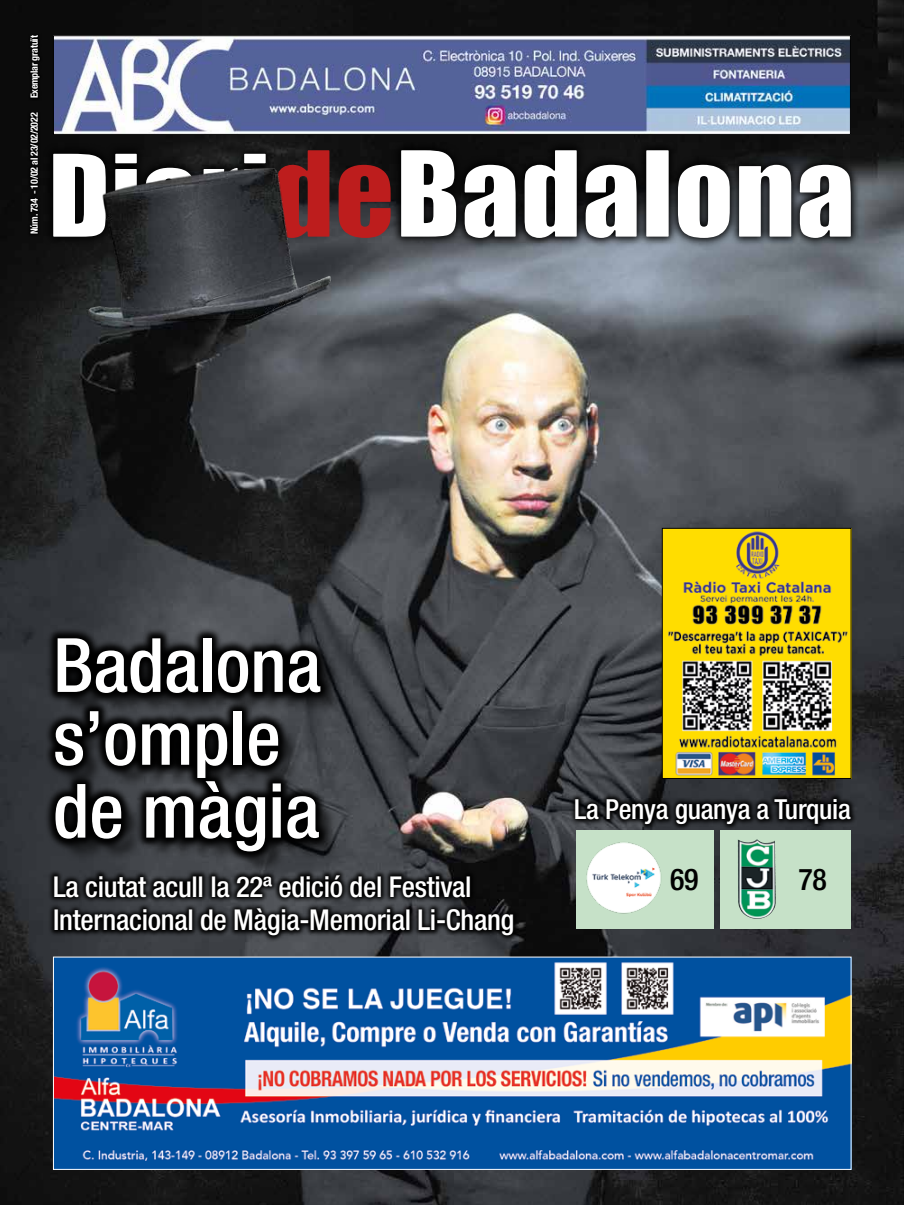
<style>
.page{position:relative;width:904px;height:1205px;background:#fff}
.page>*{position:absolute;margin:0;border:0;box-sizing:border-box;transform-origin:0 0}
.t1{font:500 condensed 75px/72.9px "Helvetica Neue";color:#fff}
.t2{font:500 condensed 30px "Helvetica Neue";color:#000}
.t3{font:500 condensed 28.75px/33.8px "Helvetica Neue";letter-spacing:-.01em;color:#fff}
.t4{font:500 condensed 27.62px "Helvetica Neue";letter-spacing:-.01em;color:#fff}
.t5{font:700 condensed 10px "Helvetica Neue";letter-spacing:-.02em;color:#fff}
</style>
<div class="page">
<img style="left:0;top:0;width:904px;height:1205px">
<img style="left:55px;top:958px;width:794px;height:210px">
<div style="left:53px;top:956px;width:798px;height:214px;border:1px solid #fff"></div>
<img style="left:664px;top:530px;width:185px;height:247px">
<div style="left:662px;top:528px;width:189px;height:251px;border:1px solid #000"></div>
<svg style="left:43px;top:143px;width:233px;height:105px;background:#101010"></svg>
<svg style="left:53px;top:154px;width:53px;height:83px"></svg>
<svg style="left:115px;top:154px;width:22px;height:2px"></svg>
<svg style="left:244px;top:154px;width:22px;height:2px"></svg>
<svg style="left:277px;top:150px;width:52px;height:6px"></svg>
<svg style="left:338px;top:165px;width:52px;height:73px;background:#992021"></svg>
<svg style="left:391px;top:140px;width:470px;height:108px;background:#282a2d"></svg>
<svg style="left:401px;top:150px;width:55px;height:87px"></svg>
<svg style="left:464px;top:165px;width:51px;height:73px"></svg>
<svg style="left:524px;top:150px;width:52px;height:88px"></svg>
<svg style="left:585px;top:165px;width:51px;height:73px"></svg>
<div style="left:646px;top:150px;width:22px;height:87px;background:#fff"></div>
<svg style="left:678px;top:165px;width:51px;height:73px"></svg>
<svg style="left:739px;top:165px;width:52px;height:72px"></svg>
<svg style="left:799px;top:165px;width:51px;height:73px"></svg>
<div style="left:28px;top:33px;width:14px;height:68px;background:#000"></div>
<div style="left:27px;top:110px;width:13px;height:126px;background:#000"></div>
<svg style="left:44px;top:627px;width:288px;height:236px;background:#323438"></svg>
<div style="left:58px;top:641px;width:285px;height:233px;background:#000;opacity:.75"></div>
<img style="left:55px;top:37px;width:793px;height:96px">
<div style="left:53px;top:35px;width:797px;height:100px;border:1px solid #000"></div>
<svg style="left:48px;top:869px;width:472px;height:73px;background:#1d1e21"></svg>
<svg style="left:569px;top:792px;width:287px;height:39px;background:#1a1c1e"></svg>
<img style="left:77px;top:156px;width:261px;height:177px">
<div style="left:720px;top:830px;width:130px;height:99px;background:#c6e1c8"></div>
<div style="left:576px;top:830px;width:137px;height:99px;background:#c6e1c8"></div>
<img style="left:737px;top:839px;width:18px;height:79px">
<img style="left:586px;top:842px;width:75px;height:72px">
<p class="t5" style="left:28px;top:98px;width:65px;rotate:-90deg">Exemplar gratuït</p>
<p class="t5" style="left:28px;top:234px;width:123px;rotate:-90deg">Núm. 734 - 10/02 al 23/02/2022</p>
<h1 class="t1" style="left:53px;top:628px;width:270px">Badalona s’omple de màgia</h1>
<p class="t3" style="left:53px;top:869px;width:463px">La ciutat acull la 22ª edició del Festival<br>Internacional de Màgia-Memorial Li-Chang</p>
<p class="t4" style="left:574px;top:793px;width:278px">La Penya guanya a Turquia</p>
<p class="t2" style="left:670px;top:861px;width:30px">69</p>
<p class="t2" style="left:798px;top:861px;width:30px">78</p>
</div>
